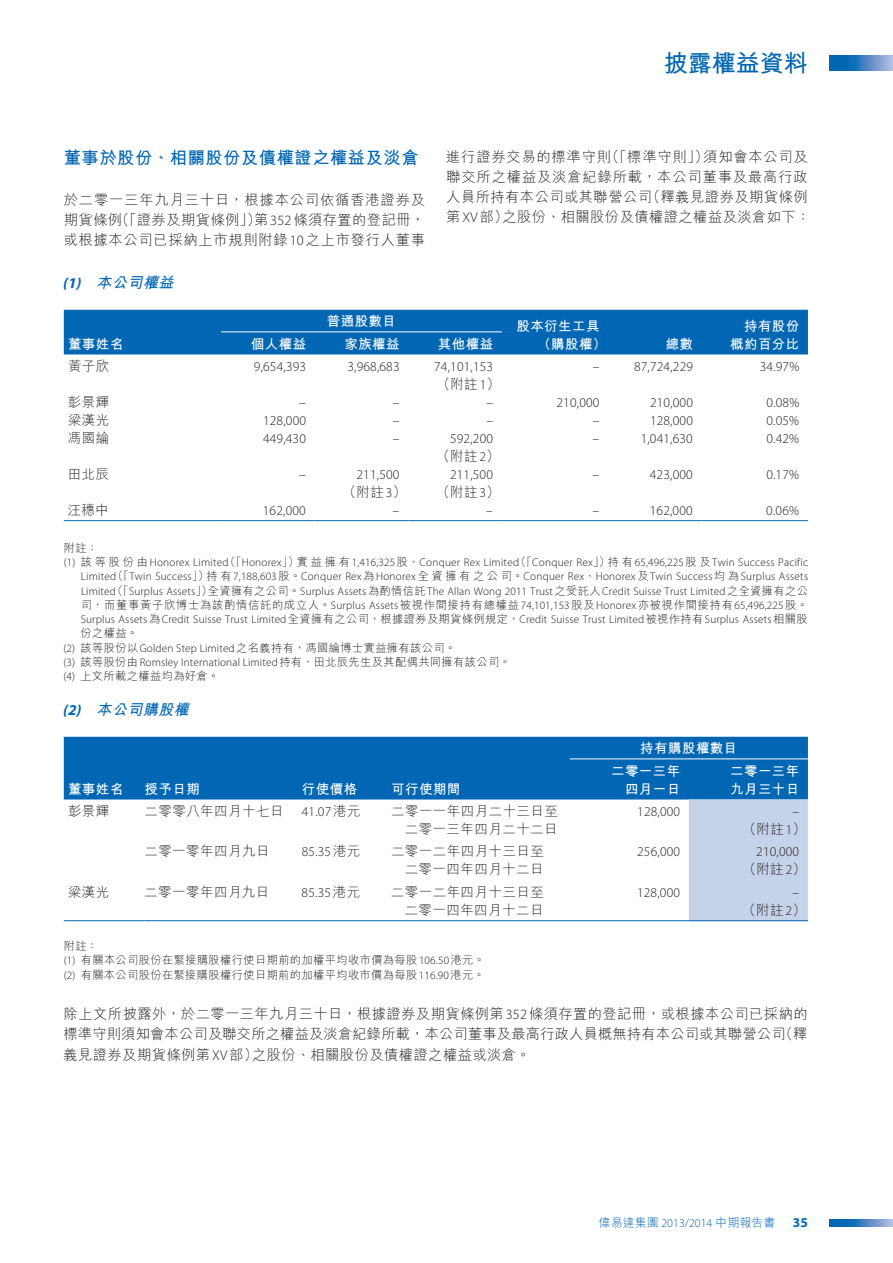
<style>
.page{position:relative;width:893px;height:1263px;background:#fff}
.page>*{position:absolute;margin:0;border:0;box-sizing:border-box;transform-origin:0 0}
.t1{font:700 24px "M Hei HK";color:#0166b3}
.t2{font:700 17.25px "M Hei HK";letter-spacing:.03em;color:#0166b3}
.t3{font:italic 700 15px "M Hei HK";color:#0166b3}
.t4{font:300 14.25px/20.2px "M Hei HK";letter-spacing:.035em;color:#231f20;text-align:justify}
.t5{font:300 14.25px/20.2px "M Hei HK";letter-spacing:.055em;color:#231f20}
.t6{font:300 13.5px "Myriad Pro";letter-spacing:.015em;color:#231f20}
.t7{font:300 13.5px/18px "M Hei HK";letter-spacing:.035em;color:#231f20;text-align:right}
.t8{font:700 13.5px/18px "M Hei HK";letter-spacing:.03em;color:#fff}
.t9{font:700 13.5px "Myriad Pro";color:#0166b3}
.t10{font:300 12px "M Hei HK";color:#0166b3}
.t11{font:300 11.25px/14.2px "Myriad Pro";letter-spacing:.015em;color:#231f20;text-align:justify}
.t12{font:300 11.25px/14.2px "M Hei HK";letter-spacing:.035em;color:#231f20}
.t13{font:300 11.25px "M Hei HK";letter-spacing:.065em;color:#231f20}
.s1{font-family:"Myriad Pro"}
.s2{font-family:"M Hei HK"}
</style>
<div class="page">
<svg style="left:829px;top:55px;width:64px;height:15px"></svg>
<svg style="left:829px;top:1219px;width:64px;height:8px"></svg>
<div style="left:64px;top:310px;width:744px;height:44px;background:#0166b3"></div>
<hr style="left:221px;top:331px;width:281px;height:1px;background:#fff">
<hr style="left:64px;top:520px;width:157px;height:1px;background:#0166b3">
<hr style="left:221px;top:520px;width:94px;height:1px;background:#0166b3">
<hr style="left:315px;top:520px;width:93px;height:1px;background:#0166b3">
<hr style="left:408px;top:520px;width:94px;height:1px;background:#0166b3">
<hr style="left:502px;top:520px;width:106px;height:1px;background:#0166b3">
<hr style="left:608px;top:520px;width:94px;height:1px;background:#0166b3">
<hr style="left:702px;top:520px;width:106px;height:1px;background:#0166b3">
<div style="left:64px;top:737px;width:744px;height:62px;background:#0166b3"></div>
<div style="left:689px;top:799px;width:119px;height:121px;background:#c6d2ea"></div>
<hr style="left:570px;top:758px;width:238px;height:1px;background:#fff">
<hr style="left:64px;top:920px;width:81px;height:1px;background:#0166b3">
<hr style="left:145px;top:920px;width:157px;height:1px;background:#0166b3">
<hr style="left:302px;top:920px;width:85px;height:1px;background:#0166b3">
<hr style="left:387px;top:920px;width:183px;height:1px;background:#0166b3">
<hr style="left:570px;top:920px;width:119px;height:1px;background:#0166b3">
<hr style="left:689px;top:920px;width:119px;height:1px;background:#0166b3">
<h1 class="t1" style="left:664px;top:46px;width:145px">披露權益資料</h1>
<h2 class="t2" style="left:64px;top:145px;width:356px">董事於股份、相關股份及債權證之權益及淡倉</h2>
<p class="t4" style="left:64px;top:189px;width:363px">於二零一三年九月三十日，根據本公司依循香港證券及期貨條例（「證券及期貨條例」）第<span class="s1">352</span>條須存置的登記冊，或根據本公司已採納上市規則附錄<span class="s1">10</span>之上市發行人董事</p>
<h3 class="t3" style="left:63px;top:271px;width:117px"><span class="s1">(1)</span> 本公司權益</h3>
<p class="t5" style="left:446px;top:146px;width:366px">進行證券交易的標準守則（「標準守則」）須知會本公司及聯交所之權益及淡倉紀錄所載，本公司董事及最高行政人員所持有本公司或其聯營公司（釋義見證券及期貨條例第<span class="s1">XV</span>部）之股份、相關股份及債權證之權益及淡倉如下：</p>
<p class="t8" style="left:68px;top:333px;width:57px">董事姓名</p>
<p class="t8" style="left:327px;top:311px;width:71px">普通股數目</p>
<p class="t8" style="left:538px;top:315px;width:70px;text-indent:-21px">股本衍生工具（購股權）</p>
<p class="t8" style="left:744px;top:315px;width:57px">持有股份</p>
<p class="t8" style="left:251px;top:333px;width:57px">個人權益</p>
<p class="t8" style="left:344px;top:333px;width:57px">家族權益</p>
<p class="t8" style="left:438px;top:333px;width:57px">其他權益</p>
<p class="t8" style="left:730px;top:333px;width:71px">概約百分比</p>
<p class="t8" style="left:666px;top:333px;width:29px">總數</p>
<p class="t7" style="left:68px;top:357px;width:43px">黃子欣</p>
<p class="t6" style="left:254px;top:358px;width:54px">9,654,393</p>
<p class="t6" style="left:347px;top:358px;width:54px">3,968,683</p>
<p class="t6" style="left:434px;top:358px;width:60px">74,101,153</p>
<p class="t7" style="left:437px;top:375px;width:65px">（附註<span class="s1">1</span>）</p>
<p class="t6" style="left:593px;top:358px;width:8px">–</p>
<p class="t6" style="left:634px;top:358px;width:60px">87,724,229</p>
<p class="t6" style="left:760px;top:358px;width:41px">34.97%</p>
<p class="t7" style="left:68px;top:393px;width:43px">彭景輝</p>
<p class="t6" style="left:299px;top:394px;width:8px">–</p>
<p class="t6" style="left:393px;top:394px;width:8px">–</p>
<p class="t6" style="left:486px;top:394px;width:8px">–</p>
<p class="t6" style="left:556px;top:394px;width:44px">210,000</p>
<p class="t6" style="left:650px;top:394px;width:44px">210,000</p>
<p class="t6" style="left:766px;top:394px;width:34px">0.08%</p>
<p class="t7" style="left:68px;top:411px;width:43px">梁漢光</p>
<p class="t6" style="left:263px;top:412px;width:44px">128,000</p>
<p class="t6" style="left:393px;top:412px;width:8px">–</p>
<p class="t6" style="left:486px;top:412px;width:8px">–</p>
<p class="t6" style="left:593px;top:412px;width:8px">–</p>
<p class="t6" style="left:650px;top:412px;width:44px">128,000</p>
<p class="t6" style="left:766px;top:412px;width:34px">0.05%</p>
<p class="t7" style="left:68px;top:429px;width:43px">馮國綸</p>
<p class="t6" style="left:263px;top:430px;width:44px">449,430</p>
<p class="t6" style="left:393px;top:430px;width:8px">–</p>
<p class="t6" style="left:450px;top:430px;width:44px">592,200</p>
<p class="t7" style="left:437px;top:447px;width:65px">（附註<span class="s1">2</span>）</p>
<p class="t6" style="left:593px;top:430px;width:8px">–</p>
<p class="t6" style="left:641px;top:430px;width:54px">1,041,630</p>
<p class="t6" style="left:766px;top:430px;width:34px">0.42%</p>
<p class="t7" style="left:68px;top:465px;width:43px">田北辰</p>
<p class="t6" style="left:299px;top:466px;width:8px">–</p>
<p class="t6" style="left:356px;top:466px;width:44px">211,500</p>
<p class="t7" style="left:343px;top:483px;width:65px">（附註<span class="s1">3</span>）</p>
<p class="t6" style="left:450px;top:466px;width:44px">211,500</p>
<p class="t7" style="left:436px;top:483px;width:65px">（附註<span class="s1">3</span>）</p>
<p class="t6" style="left:592px;top:466px;width:8px">–</p>
<p class="t6" style="left:650px;top:466px;width:44px">423,000</p>
<p class="t6" style="left:766px;top:466px;width:34px">0.17%</p>
<p class="t7" style="left:68px;top:501px;width:43px">汪穗中</p>
<p class="t6" style="left:263px;top:502px;width:44px">162,000</p>
<p class="t6" style="left:393px;top:502px;width:8px">–</p>
<p class="t6" style="left:486px;top:502px;width:8px">–</p>
<p class="t6" style="left:592px;top:502px;width:8px">–</p>
<p class="t6" style="left:650px;top:502px;width:44px">162,000</p>
<p class="t6" style="left:766px;top:502px;width:34px">0.06%</p>
<p class="t12" style="left:64px;top:540px;width:36px">附註：</p>
<p class="t11" style="left:81px;top:555px;width:729px;text-indent:-17px">(1) <span class="s2">該等股份由</span>Honorex Limited<span class="s2">（「</span>Honorex<span class="s2">」）實益擁有</span>1,416,325<span class="s2">股、</span>Conquer Rex Limited<span class="s2">（「</span>Conquer Rex<span class="s2">」）持有</span>65,496,225<span class="s2">股及</span>Twin Success Pacific Limited<span class="s2">（「</span>Twin Success<span class="s2">」）持有</span>7,188,603<span class="s2">股。</span>Conquer Rex<span class="s2">為</span>Honorex<span class="s2">全資擁有之公司。</span>Conquer Rex<span class="s2">、</span>Honorex<span class="s2">及</span>Twin Success<span class="s2">均為</span>Surplus Assets Limited<span class="s2">（「</span>Surplus Assets<span class="s2">」）全資擁有之公司。</span>Surplus Assets<span class="s2">為酌情信託</span>The Allan Wong 2011 Trust<span class="s2">之受託人</span>Credit Suisse Trust Limited<span class="s2">之全資擁有之公</span></p>
<p class="t13" style="left:81px;top:599px;width:728px">司，而董事黃子欣博士為該酌情信託的成立人。<span class="s1">Surplus Assets</span>被視作間接持有總權益<span class="s1">74,101,153</span>股及<span class="s1">Honorex</span>亦被視作間接持有<span class="s1">65,496,225</span>股。</p>
<p class="t11" style="left:81px;top:612px;width:728px">Surplus Assets<span class="s2">為</span>Credit Suisse Trust Limited<span class="s2">全資擁有之公司，根據證券及期貨條例規定，</span>Credit Suisse Trust Limited<span class="s2">被視作持有</span>Surplus Assets<span class="s2">相關股</span></p>
<p class="t12" style="left:64px;top:626px;width:394px;text-indent:17px">份之權益。<br><span class="s1">(2)</span> 該等股份以<span class="s1">Golden Step Limited</span>之名義持有，馮國綸博士實益擁有該公司。</p>
<p class="t11" style="left:63px;top:655px;width:449px">(3) <span class="s2">該等股份由</span>Romsley International Limited<span class="s2">持有，田北辰先生及其配偶共同擁有該公司。</span></p>
<p class="t12" style="left:63px;top:669px;width:157px"><span class="s1">(4)</span> 上文所載之權益均為好倉。</p>
<h3 class="t3" style="left:63px;top:698px;width:132px"><span class="s1">(2)</span> 本公司購股權</h3>
<p class="t8" style="left:640px;top:738px;width:99px">持有購股權數目</p>
<p class="t8" style="left:68px;top:778px;width:57px">董事姓名</p>
<p class="t8" style="left:145px;top:778px;width:57px">授予日期</p>
<p class="t8" style="left:302px;top:778px;width:57px">行使價格</p>
<p class="t8" style="left:391px;top:778px;width:71px">可行使期間</p>
<p class="t8" style="left:611px;top:760px;width:71px;text-align:right">二零一三年四月一日</p>
<p class="t8" style="left:730px;top:760px;width:71px">二零一三年九月三十日</p>
<p class="t7" style="left:68px;top:802px;width:43px">彭景輝</p>
<p class="t7" style="left:145px;top:802px;width:141px">二零零八年四月十七日</p>
<p class="t6" style="left:302px;top:803px;width:60px">41.07<span class="s2">港元</span></p>
<p class="t7" style="left:391px;top:802px;width:168px">二零一一年四月二十三日至二零一三年四月二十二日</p>
<p class="t6" style="left:637px;top:803px;width:44px">128,000</p>
<p class="t6" style="left:792px;top:803px;width:8px">–</p>
<p class="t7" style="left:743px;top:820px;width:65px">（附註<span class="s1">1</span>）</p>
<p class="t7" style="left:144px;top:842px;width:127px">二零一零年四月九日</p>
<p class="t6" style="left:302px;top:844px;width:60px">85.35<span class="s2">港元</span></p>
<p class="t7" style="left:391px;top:842px;width:154px">二零一二年四月十三日至二零一四年四月十二日</p>
<p class="t6" style="left:637px;top:844px;width:44px">256,000</p>
<p class="t6" style="left:756px;top:844px;width:44px">210,000</p>
<p class="t7" style="left:743px;top:860px;width:65px">（附註<span class="s1">2</span>）</p>
<p class="t7" style="left:68px;top:883px;width:43px">梁漢光</p>
<p class="t7" style="left:144px;top:883px;width:127px">二零一零年四月九日</p>
<p class="t6" style="left:302px;top:884px;width:60px">85.35<span class="s2">港元</span></p>
<p class="t7" style="left:391px;top:883px;width:154px">二零一二年四月十三日至二零一四年四月十二日</p>
<p class="t6" style="left:637px;top:884px;width:44px">128,000</p>
<p class="t6" style="left:792px;top:884px;width:8px">–</p>
<p class="t7" style="left:743px;top:901px;width:65px">（附註<span class="s1">2</span>）</p>
<p class="t12" style="left:64px;top:939px;width:423px">附註：<br><span class="s1">(1)</span> 有關本公司股份在緊接購股權行使日期前的加權平均收市價為每股<span class="s1">106.50</span>港元。<span class="s1">(2)</span> 有關本公司股份在緊接購股權行使日期前的加權平均收市價為每股<span class="s1">116.90</span>港元。</p>
<p class="t4" style="left:63px;top:1003px;width:746px">除上文所披露外，於二零一三年九月三十日，根據證券及期貨條例第<span class="s1">352</span>條須存置的登記冊，或根據本公司已採納的標準守則須知會本公司及聯交所之權益及淡倉紀錄所載，本公司董事及最高行政人員概無持有本公司或其聯營公司（釋義見證券及期貨條例第<span class="s1">XV</span>部）之股份、相關股份及債權證之權益或淡倉。</p>
<p class="t10" style="left:599px;top:1217px;width:178px">偉易達集團 <span class="s1">2013/2014</span> 中期報告書</p>
<p class="t9" style="left:793px;top:1213px;width:16px">35</p>
</div>
